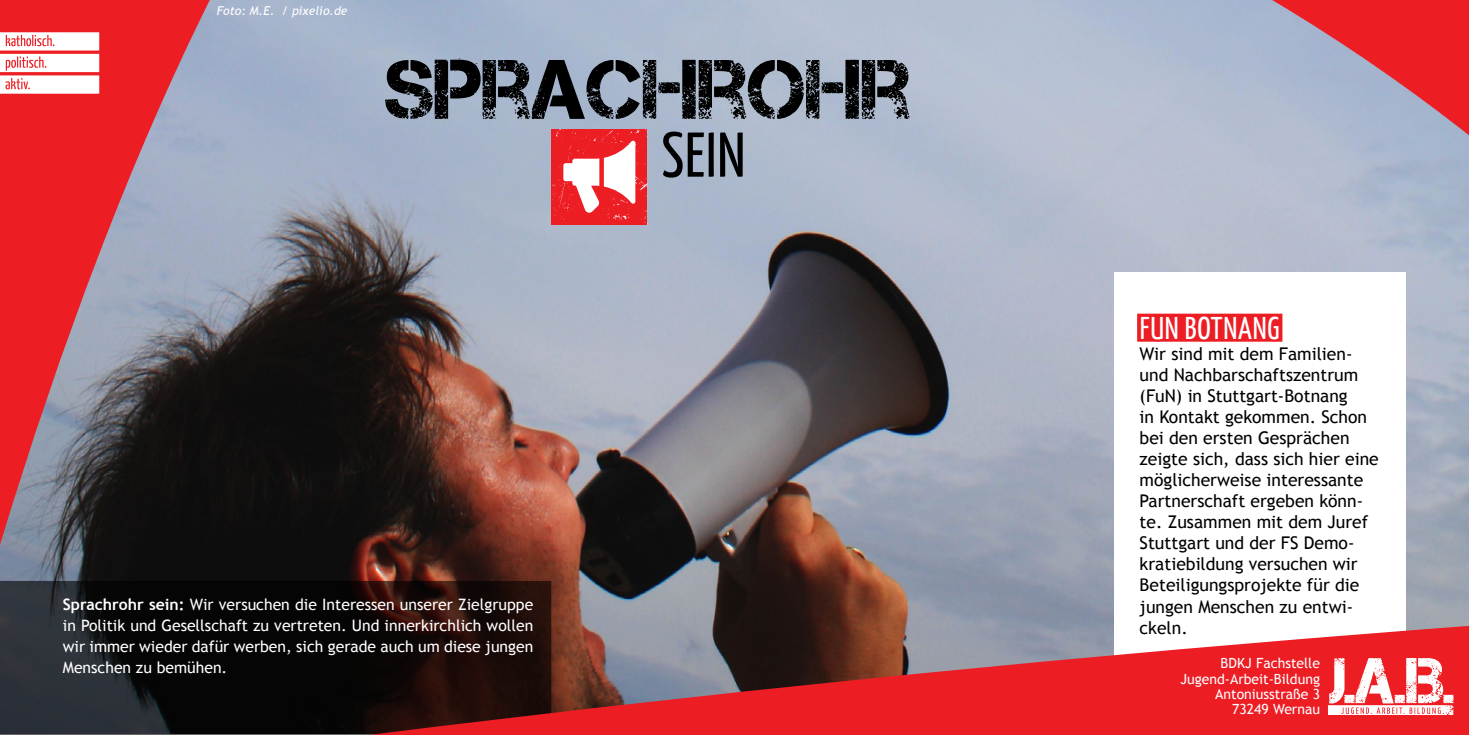
<style>
.page{position:relative;width:1469px;height:735px;background:#fff}
.page>*{position:absolute;margin:0;border:0;box-sizing:border-box;transform-origin:0 0}
.t1{font:84px "Captureit";color:#000}
.t2{font:63px "BDKJ";color:#000}
.t3{font:31.5px "BDKJ";letter-spacing:.01em;color:#fff}
.Text_weiß{font:17.5px/21px "Trebuchet MS";color:#000}
.Text_auf_schwarz{font:15.75px/21px "Trebuchet MS";color:#fff;text-align:justify}
.t4{font:14px/15.4px "Trebuchet MS";color:#fff;text-align:right}
.t5{font:italic 12.25px "Trebuchet MS";color:#fff}
.s1{font-weight:700}
</style>
<div class="page">
<img style="left:0;top:0;width:1468px;height:625px">
<svg style="left:551px;top:129px;width:96px;height:95px"></svg>
<svg style="left:0;top:580px;width:551px;height:154px;background:#151314"></svg>
<svg style="left:1114px;top:272px;width:291px;height:353px"></svg>
<svg style="left:1137px;top:279px;width:144px;height:78px"></svg>
<svg style="left:1272px;top:0;width:196px;height:139px;background:#c77080"></svg>
<svg style="left:0;top:0;width:210px;height:544px;background:#a44d57"></svg>
<svg style="left:349px;top:625px;width:1119px;height:109px;background:#a5383b"></svg>
<svg style="left:0;top:32px;width:99px;height:62px"></svg>
<svg style="left:1327px;top:657px;width:126px;height:57px"></svg>
<p class="t5" style="left:217px;top:4px;width:132px">Foto: M.E. / pixelio.de</p>
<p class="t1" style="left:385px;top:43px;width:527px">SPRACHROHR</p>
<p class="t2" style="left:661px;top:114px;width:86px">SEIN</p>
<p class="Text_auf_schwarz" style="left:63px;top:593px;width:472px"><span class="s1">Sprachrohr sein:</span> Wir versuchen die Interessen unserer Zielgruppe in Politik und Gesellschaft zu vertreten. Und innerkirchlich wollen wir immer wieder dafür werben, sich gerade auch um diese jungen Menschen zu bemühen.</p>
<h3 class="t3" style="left:1139px;top:308px;width:142px">FUN BOTNANG</h3>
<p class="Text_weiß" style="left:1139px;top:343px;width:241px">Wir sind mit dem Familien&shy;und Nachbarschaftszentrum (FuN) in Stuttgart-Botnang<br>in Kontakt gekommen. Schon bei den ersten Gesprächen zeigte sich, dass sich hier eine möglicherweise interessante<br>Partnerschaft ergeben könn&shy;te. Zusammen mit dem Juref<br>Stuttgart und der FS Demo&shy;kratiebildung versuchen wir<br>Beteiligungsprojekte für die jungen Menschen zu entwi&shy;ckeln.</p>
<p class="t4" style="left:1180px;top:655px;width:141px">BDKJ Fachstelle<br>Jugend-Arbeit-Bildung<br>Antoniusstraße 3<br>73249 Wernau</p>
</div>
